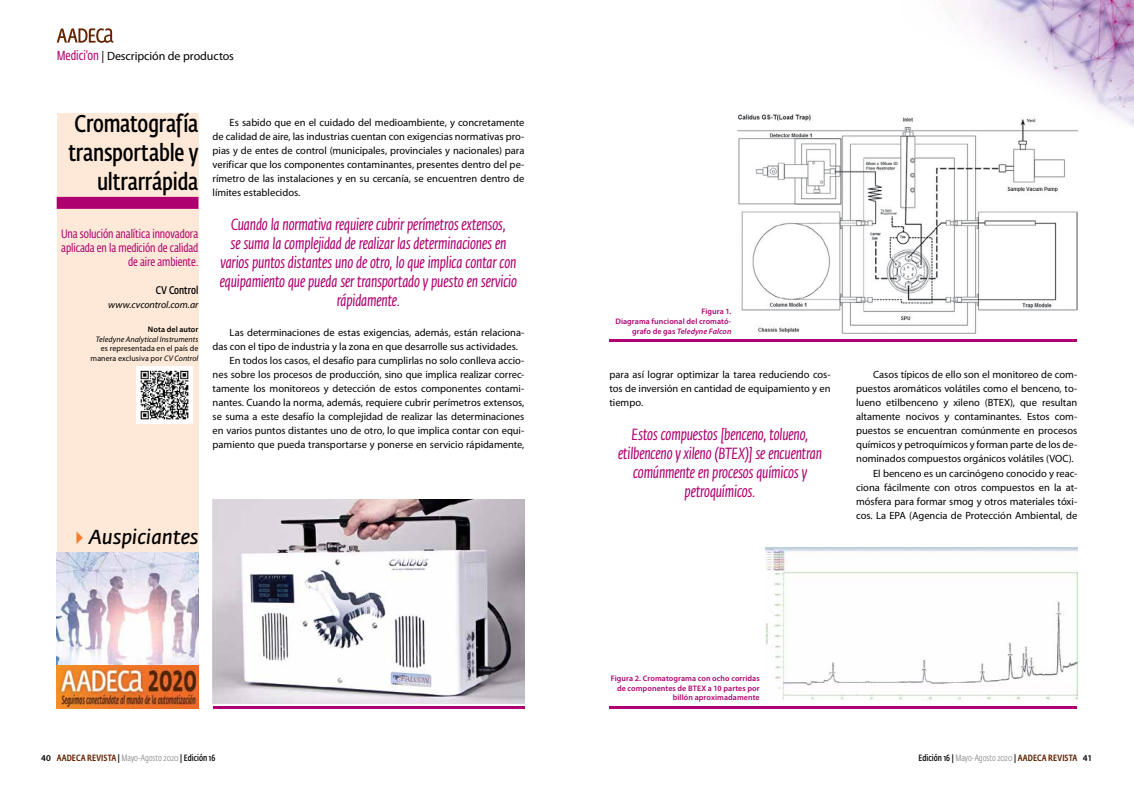
<style>
.page{position:relative;width:1134px;height:794px;background:#fff}
.page>*{position:absolute;margin:0;border:0;box-sizing:border-box;transform-origin:0 0}
.t1{font:600 24px/28.8px "Fedra Sans Cond Std";letter-spacing:-.01em;color:#000;text-align:right}
.t2{font:italic 20px "Fedra Sans";color:#000}
.t3{font:italic 16px/19.2px "Fedra Sans Cond Std";letter-spacing:-.01em;color:#ae006e;text-align:center}
.t4{font:12px/14px "Fedra Sans Cond Std";letter-spacing:-.01em;color:#ae006e;text-align:right}
.t5{font:12px "Myriad Pro";letter-spacing:-.005em;color:#000}
.t6{font:600 11px "Fedra Sans Cond Std";color:#000}
.t7{font:10.5px/14px "Myriad Pro";letter-spacing:-.005em;color:#000;text-align:justify}
.t8{font:italic 10px "Myriad Pro";color:#000}
.t9{font:300 9px "Fedra Sans Cond Std";letter-spacing:.005em;color:#808285}
.t10{font:600 8px/9.6px "Myriad Pro";letter-spacing:.01em;color:#ae006e;text-align:right}
.t11{font:8px/9.6px "Myriad Pro";letter-spacing:.01em;color:#000;text-align:right}
.t12{font:italic 8px "Myriad Pro";letter-spacing:.005em;color:#000}
.t13{font:600 8px "Myriad Pro";letter-spacing:.01em;color:#000}
.s1{font-family:"Fedra Sans Cond Std";font-size:13px;color:#ae006e}
.s2{font-style:italic}
.s3{color:#f47d30}
.s4{font-family:"Myriad Pro";font-weight:600;color:#000}
.s5{font-weight:500;color:#652300}
.s6{font-weight:500;color:#000}
.s7{font-weight:600;color:#000}
</style>
<div class="page">
<svg style="left:57px;top:28px;width:56px;height:15px"></svg>
<div style="left:57px;top:113px;width:141px;height:596px;background:#fee9d8"></div>
<img style="left:57px;top:552px;width:141px;height:157px">
<div style="left:57px;top:197px;width:141px;height:12px;background:#ae006e"></div>
<img style="left:213px;top:500px;width:311px;height:203px">
<hr style="left:213px;top:706px;width:311px;height:3px;background:#ae006e">
<img style="left:942px;top:0;width:192px;height:127px">
<img style="left:765px;top:547px;width:312px;height:153px">
<hr style="left:609px;top:706px;width:468px;height:3px;background:#ae006e">
<img style="left:737px;top:113px;width:340px;height:220px">
<hr style="left:609px;top:339px;width:468px;height:3px;background:#ae006e">
<img style="left:136px;top:366px;width:57px;height:57px">
<p class="t5" style="left:57px;top:49px;width:179px"><span class="s1">Medici'on</span> | Descripción de productos</p>
<h1 class="t1" style="left:68px;top:110px;width:132px">Cromatografía transportable y ultrarrápida</h1>
<p class="t4" style="left:61px;top:227px;width:139px">Una solución analítica innovadora aplicada en la medición de calidad de aire ambiente.</p>
<p class="t6" style="left:156px;top:284px;width:44px">CV Control</p>
<p class="t8" style="left:108px;top:300px;width:92px">www.cvcontrol.com.ar</p>
<p class="t13" style="left:148px;top:325px;width:52px">Nota del autor</p>
<p class="t12" style="left:96px;top:335px;width:104px">Teledyne Analytical Instruments</p>
<p class="t11" style="left:91px;top:344px;width:109px">es representada en el país de manera exclusiva por <span class="s2">CV Control</span></p>
<p class="t7" style="left:213px;top:116px;width:313px;text-indent:17px">Es sabido que en el cuidado del medioambiente, y concretamente de calidad de aire, las industrias cuentan con exigencias normativas pro&shy;pias y de entes de control (municipales, provinciales y nacionales) para verificar que los componentes contaminantes, presentes dentro del pe&shy;rímetro de las instalaciones y en su cercanía, se encuentren dentro de límites establecidos.</p>
<p class="t3" style="left:220px;top:215px;width:299px">Cuando la normativa requiere cubrir perímetros extensos,<br>se suma la complejidad de realizar las determinaciones en varios puntos distantes uno de otro, lo que implica contar con equipamiento que pueda ser transportado y puesto en servicio rápidamente.</p>
<p class="t7" style="left:230px;top:326px;width:296px">Las determinaciones de estas exigencias, además, están relaciona-</p>
<p class="t7" style="left:213px;top:340px;width:307px">das con el tipo de industria y la zona en que desarrolle sus actividades.</p>
<p class="t7" style="left:230px;top:354px;width:296px">En todos los casos, el desafío para cumplirlas no solo conlleva accio-</p>
<p class="t7" style="left:213px;top:368px;width:313px">nes sobre los procesos de producción, sino que implica realizar correc-</p>
<p class="t7" style="left:213px;top:382px;width:313px">tamente los monitoreos y detección de estos componentes contami-</p>
<p class="t7" style="left:213px;top:396px;width:313px">nantes. Cuando la norma, además, requiere cubrir perímetros extensos,</p>
<p class="t7" style="left:213px;top:410px;width:313px">se suma a este desafío la complejidad de realizar las determinaciones</p>
<p class="t7" style="left:213px;top:424px;width:313px">en varios puntos distantes uno de otro, lo que implica contar con equi-</p>
<p class="t7" style="left:213px;top:438px;width:313px">pamiento que pueda transportarse y ponerse en servicio rápidamente,</p>
<h2 class="t2" style="left:69px;top:526px;width:131px"><span class="s3">✔</span>Auspiciantes</h2>
<p class="t10" style="left:615px;top:307px;width:117px">Figura 1.<br>Diagrama funcional del cromató&shy;grafo de gas <span class="s2">Teledyne Falcon</span></p>
<p class="t7" style="left:609px;top:368px;width:223px">para así lograr optimizar la tarea reduciendo cos&shy;tos de inversión en cantidad de equipamiento y en tiempo.</p>
<h3 class="t3" style="left:618px;top:425px;width:206px">Estos compuestos [benceno, tolueno, etilbenceno y xileno (BTEX)] se encuentran comúnmente en procesos químicos y petroquímicos.</h3>
<p class="t7" style="left:873px;top:368px;width:206px">Casos típicos de ello son el monitoreo de com-</p>
<p class="t7" style="left:856px;top:382px;width:223px">puestos aromáticos volátiles como el benceno, to-</p>
<p class="t7" style="left:856px;top:396px;width:223px">lueno etilbenceno y xileno (BTEX), que resultan</p>
<p class="t7" style="left:856px;top:410px;width:223px">altamente nocivos y contaminantes. Estos com-</p>
<p class="t7" style="left:856px;top:424px;width:223px">puestos se encuentran comúnmente en procesos</p>
<p class="t7" style="left:856px;top:438px;width:223px">químicos y petroquímicos y forman parte de los de-</p>
<p class="t7" style="left:856px;top:452px;width:219px">nominados compuestos orgánicos volátiles (VOC).</p>
<p class="t7" style="left:873px;top:466px;width:206px">El benceno es un carcinógeno conocido y reac-</p>
<p class="t7" style="left:856px;top:480px;width:223px">ciona fácilmente con otros compuestos en la at-</p>
<p class="t7" style="left:856px;top:494px;width:223px">mósfera para formar smog y otros materiales tóxi-</p>
<p class="t7" style="left:856px;top:508px;width:223px">cos. La EPA (Agencia de Protección Ambiental, de</p>
<p class="t10" style="left:611px;top:674px;width:151px">Figura 2. Cromatograma con ocho corridas de componentes de BTEX a 10 partes por billón aproximadamente</p>
<p class="t9" style="left:41px;top:752px;width:176px"><span class="s4">40</span> <span class="s5">AADECA REVISTA</span> <span class="s6">|</span> Mayo-Agosto 2020 <span class="s6">|</span> <span class="s7">Edición 16</span></p>
<p class="t9" style="left:918px;top:752px;width:175px"><span class="s7">Edición 16</span> <span class="s6">|</span> Mayo-Agosto 2020 <span class="s6">|</span> <span class="s5">AADECA REVISTA</span> <span class="s4">41</span></p>
</div>
